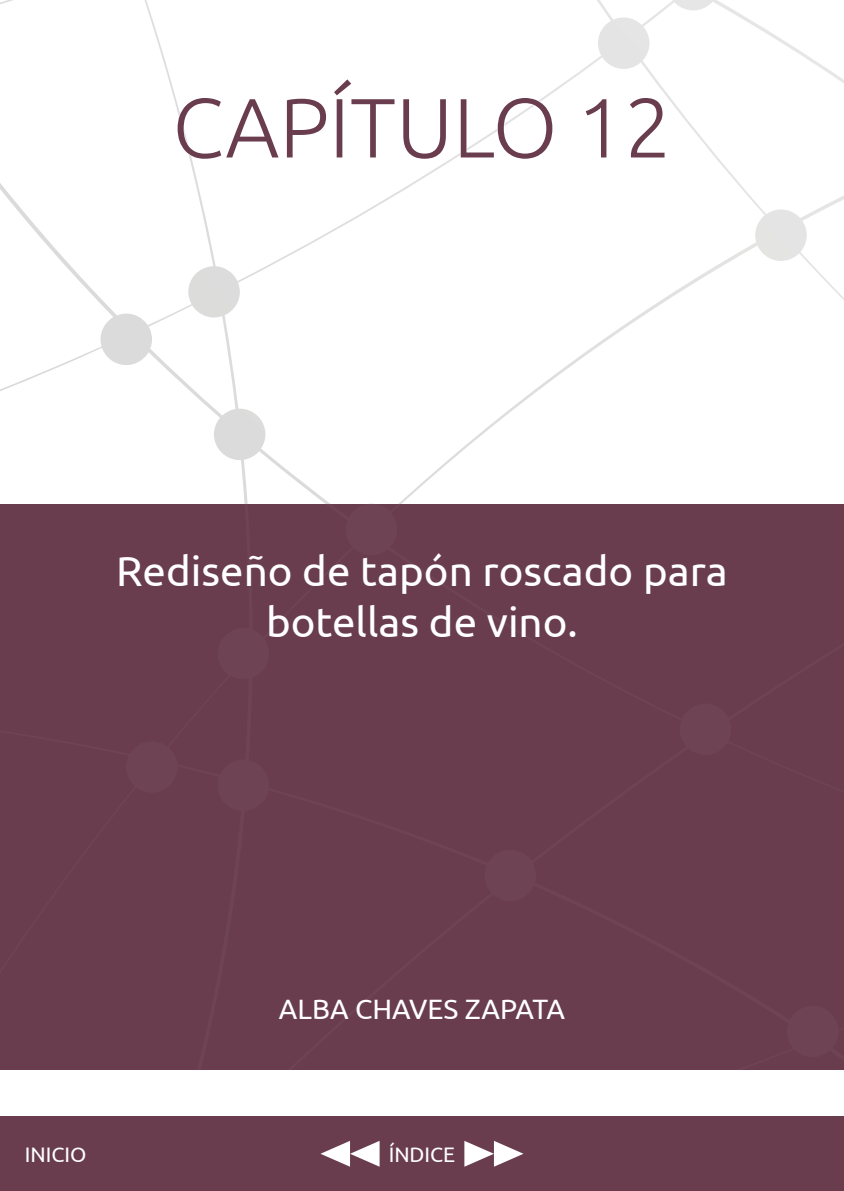
<style>
.page{position:relative;width:844px;height:1191px;background:#fff}
.page>*{position:absolute;margin:0;border:0;box-sizing:border-box;transform-origin:0 0}
.t1{font:300 84px "Ubuntu";color:#693d4e}
.t2{font:42px/50.4px "Ubuntu";color:#fff;text-align:center}
.t3{font:28px "Ubuntu";color:#fff}
.t4{font:21px "Ubuntu";color:#fff}
</style>
<div class="page">
<svg style="left:144px;top:0;width:528px;height:281px"></svg>
<div style="left:0;top:504px;width:843px;height:565px;background:#693d4e"></div>
<div style="left:0;top:1116px;width:843px;height:75px;background:#693d4e"></div>
<svg style="left:177px;top:97px;width:102px;height:63px"></svg>
<svg style="left:286px;top:98px;width:41px;height:60px"></svg>
<svg style="left:333px;top:79px;width:62px;height:79px"></svg>
<svg style="left:402px;top:98px;width:44px;height:62px"></svg>
<svg style="left:460px;top:97px;width:93px;height:63px"></svg>
<svg style="left:584px;top:98px;width:23px;height:60px"></svg>
<svg style="left:629px;top:97px;width:36px;height:61px"></svg>
<svg style="left:464px;top:1141px;width:59px;height:25px"></svg>
<svg style="left:320px;top:1141px;width:59px;height:25px"></svg>
<h1 class="t1" style="left:172px;top:77px;width:500px">CAPÍTULO 12</h1>
<p class="t2" style="left:116px;top:545px;width:613px">Rediseño de tapón roscado para botellas de vino.</p>
<p class="t3" style="left:279px;top:992px;width:287px">ALBA CHAVES ZAPATA</p>
<p class="t4" style="left:25px;top:1141px;width:63px">INICIO</p>
<p class="t4" style="left:388px;top:1141px;width:68px">ÍNDICE</p>
</div>
